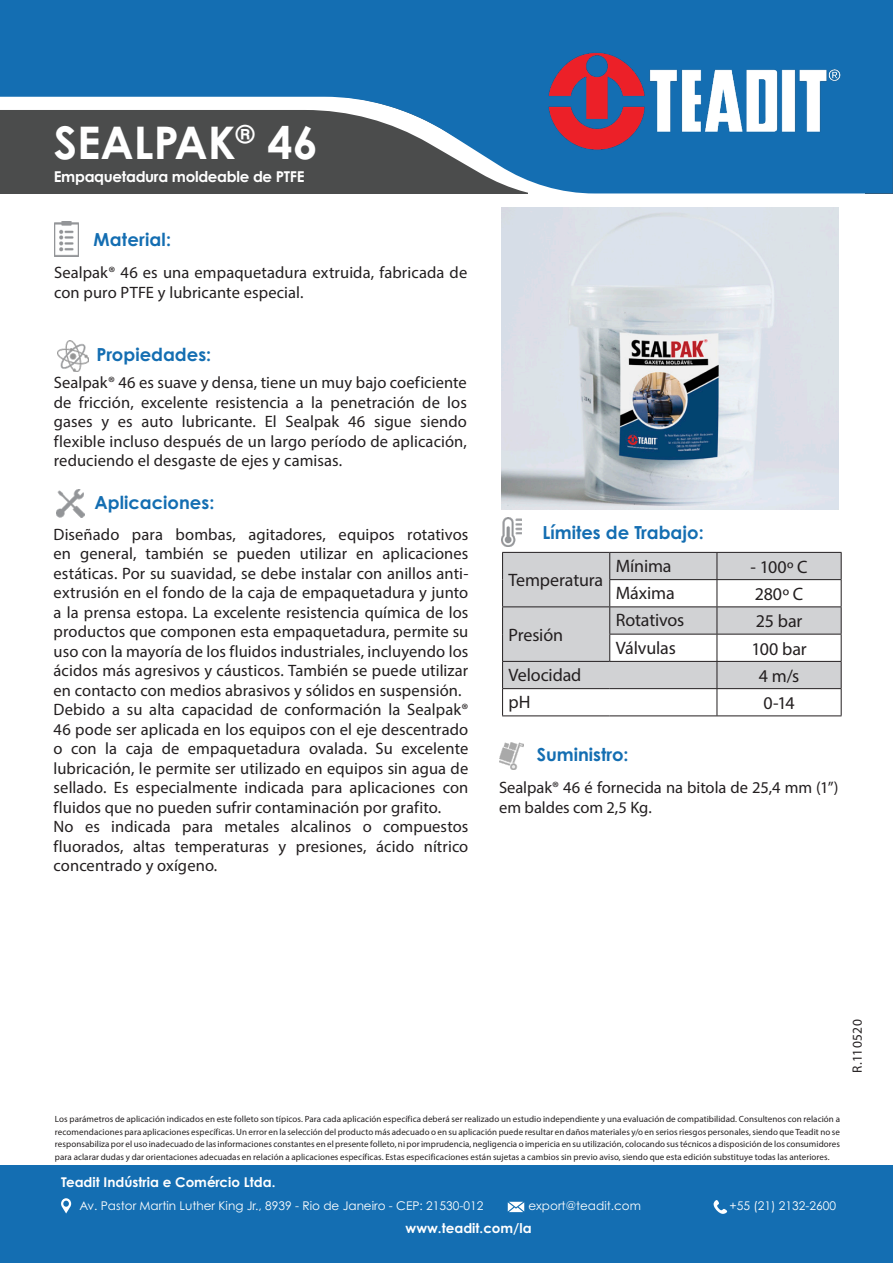
<style>
.page{position:relative;width:893px;height:1263px;background:#fff}
.page>*{position:absolute;margin:0;border:0;box-sizing:border-box;transform-origin:0 0}
.t1{font:700 45px "Century Gothic Pro";color:#fff}
.t2{font:18px "Myriad Pro";letter-spacing:-.01em;color:#231f20}
.t3{font:700 18px "Century Gothic Pro";color:#146eb2}
.t4{font:16.5px/19.5px "Myriad Pro";letter-spacing:.005em;color:#231f20}
.t5{font:700 15px "Century Gothic Pro";letter-spacing:-.02em;color:#fff}
.t6{font:700 13.5px "Century Gothic Pro";color:#fff}
.t7{font:13.5px "Myriad Pro";letter-spacing:.03em;color:#231f20}
.t8{font:12px "Century Gothic Pro";color:#fff}
.t9{font:9px/12.8px "Myriad Pro";letter-spacing:.005em;color:#231f20;text-align:justify}
</style>
<div class="page">
<svg style="left:0;top:193px;width:870px;height:1px"></svg>
<svg style="left:0;top:0;width:870px;height:193px;background:#326d99"></svg>
<div style="left:870px;top:0;width:23px;height:194px;background:#146eb2"></div>
<img style="left:533px;top:27px;width:314px;height:126px">
<div style="left:0;top:1166px;width:893px;height:97px;background:#146eb2"></div>
<svg style="left:508px;top:1202px;width:17px;height:10px"></svg>
<svg style="left:61px;top:1198px;width:11px;height:15px"></svg>
<svg style="left:714px;top:1200px;width:13px;height:14px"></svg>
<svg style="left:503px;top:553px;width:338px;height:135px;fill:#d1d2d4"></svg>
<hr style="left:502px;top:552px;width:108px;height:1px;background:#231f20">
<hr style="left:610px;top:552px;width:107px;height:1px;background:#231f20">
<hr style="left:717px;top:552px;width:124px;height:1px;background:#231f20">
<hr style="left:609px;top:579px;width:108px;height:1px;background:#231f20">
<hr style="left:717px;top:579px;width:124px;height:1px;background:#231f20">
<hr style="left:502px;top:606px;width:108px;height:1px;background:#231f20">
<hr style="left:610px;top:606px;width:107px;height:1px;background:#231f20">
<hr style="left:717px;top:606px;width:124px;height:1px;background:#231f20">
<hr style="left:609px;top:634px;width:108px;height:1px;background:#231f20">
<svg style="left:609px;top:553px;width:1px;height:108px"></svg>
<hr style="left:717px;top:634px;width:124px;height:1px;background:#231f20">
<hr style="left:502px;top:661px;width:108px;height:1px;background:#231f20">
<hr style="left:610px;top:661px;width:107px;height:1px;background:#231f20">
<hr style="left:717px;top:661px;width:124px;height:1px;background:#231f20">
<hr style="left:502px;top:688px;width:108px;height:1px;background:#231f20">
<svg style="left:502px;top:553px;width:1px;height:162px"></svg>
<hr style="left:610px;top:688px;width:107px;height:1px;background:#231f20">
<hr style="left:717px;top:688px;width:124px;height:1px;background:#231f20">
<svg style="left:717px;top:553px;width:1px;height:162px"></svg>
<svg style="left:841px;top:553px;width:1px;height:162px"></svg>
<hr style="left:502px;top:715px;width:108px;height:1px;background:#231f20">
<hr style="left:610px;top:715px;width:107px;height:1px;background:#231f20">
<hr style="left:717px;top:715px;width:124px;height:1px;background:#231f20">
<img style="left:54px;top:222px;width:24px;height:34px">
<img style="left:501px;top:208px;width:337px;height:301px">
<img style="left:56px;top:490px;width:28px;height:27px">
<img style="left:500px;top:742px;width:23px;height:28px">
<img style="left:501px;top:518px;width:21px;height:29px">
<img style="left:57px;top:341px;width:31px;height:31px">
<h1 class="t1" style="left:54px;top:115px;width:266px">SEALPAK<sup>®</sup> 46</h1>
<p class="t5" style="left:54px;top:167px;width:252px">Empaquetadura moldeable de PTFE</p>
<p class="t3" style="left:93px;top:228px;width:79px">Material:</p>
<p class="t4" style="left:54px;top:263px;width:415px">Sealpak® 46 es una empaquetadura extruida, fabricada de con puro PTFE y lubricante especial.</p>
<p class="t3" style="left:96px;top:344px;width:116px">Propiedades:</p>
<p class="t4" style="left:54px;top:373px;width:415px;text-align:justify">Sealpak® 46 es suave y densa, tiene un muy bajo coeficiente de fricción, excelente resistencia a la penetración de los gases y es auto lubricante. El Sealpak 46 sigue siendo flexible incluso después de un largo período de aplicación, reduciendo el desgaste de ejes y camisas.</p>
<p class="t3" style="left:94px;top:491px;width:121px">Aplicaciones:</p>
<p class="t4" style="left:54px;top:524px;width:416px">Diseñado para bombas, agitadores, equipos rotativos en general, también se pueden utilizar en aplicaciones estáticas. Por su suavidad, se debe instalar con anillos anti&shy;extrusión en el fondo de la caja de empaquetadura y junto a la prensa estopa. La excelente resistencia química de los productos que componen esta empaquetadura, permite su uso con la mayoría de los fluidos industriales, incluyendo los ácidos más agresivos y cáusticos. También se puede utilizar en contacto con medios abrasivos y sólidos en suspensión.<br>Debido a su alta capacidad de conformación la Sealpak® 46 pode ser aplicada en los equipos con el eje descentrado o con la caja de empaquetadura ovalada. Su excelente lubricación, le permite ser utilizado en equipos sin agua de sellado. Es especialmente indicada para aplicaciones con fluidos que no pueden sufrir contaminación por grafito.<br>No es indicada para metales alcalinos o compuestos fluorados, altas temperaturas y presiones, ácido nítrico concentrado y oxígeno.</p>
<p class="t3" style="left:542px;top:521px;width:163px">Límites de Trabajo:</p>
<p class="t2" style="left:509px;top:569px;width:96px">Temperatura</p>
<p class="t2" style="left:509px;top:624px;width:56px">Presión</p>
<p class="t2" style="left:616px;top:555px;width:57px">Mínima</p>
<p class="t2" style="left:750px;top:556px;width:59px">- 100º C</p>
<p class="t2" style="left:616px;top:582px;width:60px">Máxima</p>
<p class="t2" style="left:755px;top:583px;width:50px">280º C</p>
<p class="t2" style="left:616px;top:609px;width:70px">Rotativos</p>
<p class="t2" style="left:756px;top:610px;width:48px">25 bar</p>
<p class="t2" style="left:616px;top:636px;width:62px">Válvulas</p>
<p class="t2" style="left:751px;top:637px;width:57px">100 bar</p>
<p class="t2" style="left:509px;top:664px;width:74px">Velocidad</p>
<p class="t2" style="left:759px;top:665px;width:42px">4 m/s</p>
<p class="t2" style="left:509px;top:691px;width:23px">pH</p>
<p class="t2" style="left:763px;top:692px;width:33px">0-14</p>
<p class="t3" style="left:537px;top:743px;width:93px">Suministro:</p>
<p class="t4" style="left:499px;top:777px;width:341px">Sealpak® 46 é fornecida na bitola de 25,4 mm (1”) em baldes com 2,5 Kg.</p>
<p class="t7" style="left:849px;top:1073px;width:55px;rotate:-90deg">R.110520</p>
<p class="t9" style="left:55px;top:1112px;width:787px">Los parámetros de aplicación indicados en este folleto son típicos. Para cada aplicación específica deberá ser realizado un estudio independiente y una evaluación de compatibilidad. Consultenos con relación a recomendaciones para aplicaciones específicas. Un error en la selección del producto más adecuado o en su aplicación puede resultar en daños materiales y/o en serios riesgos personales, siendo que Teadit no se responsabiliza por el uso inadecuado de las informaciones constantes en el presente folleto, ni por imprudencia, negligencia o impericia en su utilización, colocando sus técnicos a disposición de los consumidores para aclarar dudas y dar orientaciones adecuadas en relación a aplicaciones específicas. Estas especificaciones están sujetas a cambios sin previo aviso, siendo que esta edición substituye todas las anteriores.</p>
<p class="t6" style="left:61px;top:1173px;width:216px">Teadit Indústria e Comércio Ltda.</p>
<p class="t8" style="left:79px;top:1198px;width:405px">Av. Pastor Martin Luther King Jr., 8939 - Rio de Janeiro - CEP: 21530-012</p>
<p class="t8" style="left:528px;top:1198px;width:151px">comercial@teadit.com.br</p>
<p class="t8" style="left:758px;top:1198px;width:80px">19 3765 65 1</p>
<p class="t8" style="left:528px;top:1198px;width:114px">export@teadit.com</p>
<p class="t8" style="left:729px;top:1198px;width:108px">+55 (21) 2132-2600</p>
<p class="t6" style="left:406px;top:1220px;width:128px">www.teadit.com/la</p>
<p class="t6" style="left:520px;top:1220px;width:15px">br</p>
</div>
